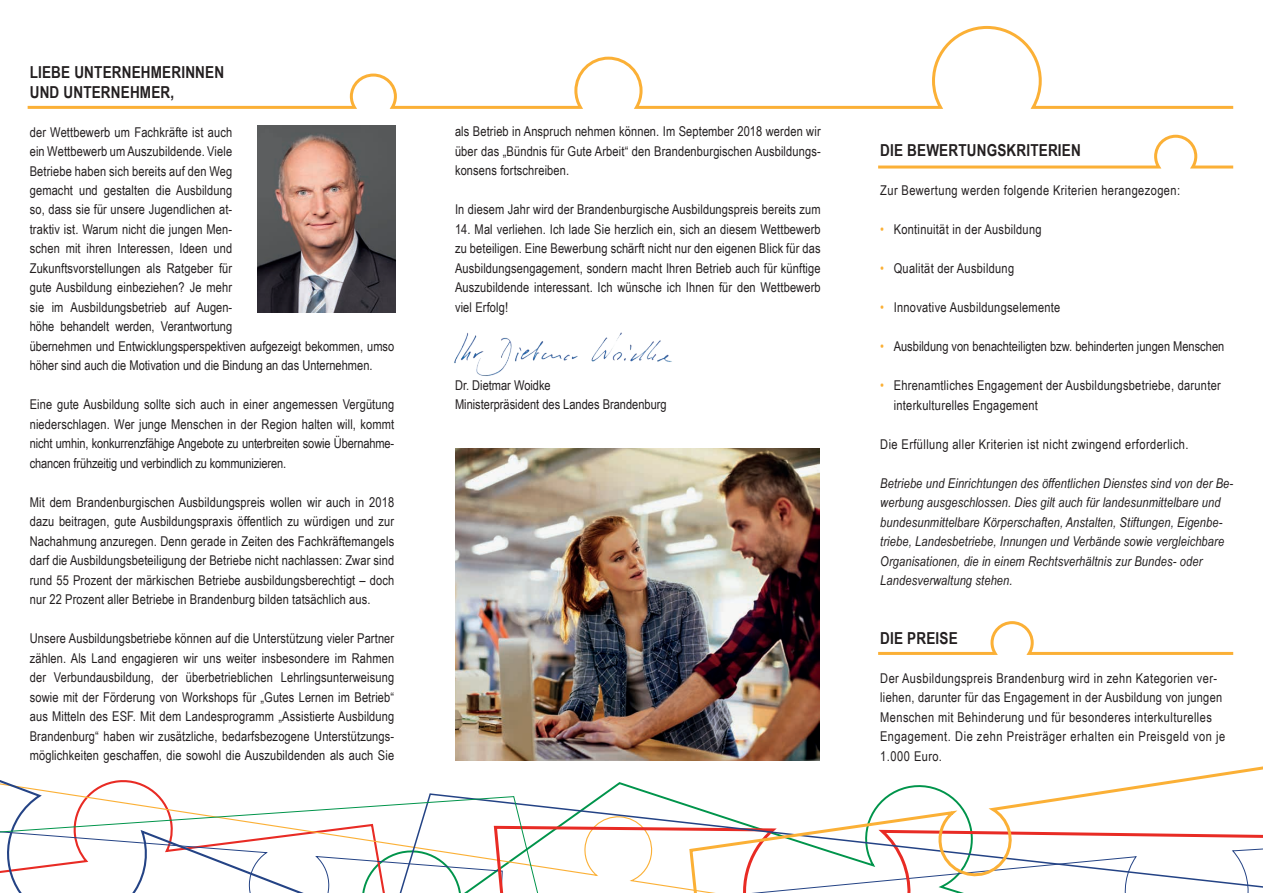
<style>
.page{position:relative;width:1263px;height:893px;background:#fff}
.page>*{position:absolute;margin:0;border:0;box-sizing:border-box;transform-origin:0 0}
.t1{font:700 16.5px/19.5px "Arial Narrow";letter-spacing:.01em;color:#231f20}
.t2{font:13.5px/19.5px "Arial Narrow";letter-spacing:.01em;color:#231f20;text-align:justify}
.t3{font:13.5px/19.5px "Arial Narrow";letter-spacing:.03em;color:#231f20}
.t4{font:italic 13.5px/19.5px "Arial Narrow";letter-spacing:.01em;color:#231f20}
.s1{color:#fbb036}
</style>
<div class="page">
<svg style="left:0;top:760px;width:673px;height:128px"></svg>
<svg style="left:688px;top:745px;width:575px;height:148px"></svg>
<svg style="left:0;top:796px;width:635px;height:97px"></svg>
<svg style="left:878px;top:134px;width:356px;height:35px"></svg>
<svg style="left:878px;top:621px;width:356px;height:34px"></svg>
<svg style="left:27px;top:25px;width:1207px;height:84px"></svg>
<img style="left:455px;top:448px;width:364px;height:312px">
<img style="left:257px;top:126px;width:138px;height:186px">
<img style="left:454px;top:332px;width:218px;height:44px">
<p class="t1" style="left:30px;top:62px;width:196px">LIEBE UNTERNEHMERINNEN<br>UND UNTERNEHMER,</p>
<p class="t2" style="left:30px;top:121px;width:366px;text-align:left">der Wettbewerb um Fachkräfte ist auch<br>ein Wettbewerb um Auszubildende. Viele<br>Betriebe haben sich bereits auf den Weg<br>gemacht und gestalten die Ausbildung<br>so, dass sie für unsere Jugendlichen at-<br>traktiv ist. Warum nicht die jungen Men-<br>schen mit ihren Interessen, Ideen und<br>Zukunftsvorstellungen als Ratgeber für<br>gute Ausbildung einbeziehen? Je mehr<br>sie im Ausbildungsbetrieb auf Augen-<br>höhe behandelt werden, Verantwortung<br>übernehmen und Entwicklungsperspektiven aufgezeigt bekommen, umso höher sind auch die Motivation und die Bindung an das Unternehmen.</p>
<p class="t2" style="left:30px;top:394px;width:366px">Eine gute Ausbildung sollte sich auch in einer angemessen Vergütung niederschlagen. Wer junge Menschen in der Region halten will, kommt nicht umhin, konkurrenzfähige Angebote zu unterbreiten sowie Übernahme&shy;chancen frühzeitig und verbindlich zu kommunizieren.</p>
<p class="t2" style="left:30px;top:492px;width:366px">Mit dem Brandenburgischen Ausbildungspreis wollen wir auch in 2018 dazu beitragen, gute Ausbildungspraxis öffentlich zu würdigen und zur Nachahmung anzuregen. Denn gerade in Zeiten des Fachkräftemangels darf die Ausbildungsbeteiligung der Betriebe nicht nachlassen: Zwar sind rund 55 Prozent der märkischen Betriebe ausbildungsberechtigt – doch nur 22 Prozent aller Betriebe in Brandenburg bilden tatsächlich aus.</p>
<p class="t2" style="left:30px;top:628px;width:366px">Unsere Ausbildungsbetriebe können auf die Unterstützung vieler Partner zählen. Als Land engagieren wir uns weiter insbesondere im Rahmen der Verbundausbildung, der überbetrieblichen Lehrlingsunterweisung sowie mit der Förderung von Workshops für „Gutes Lernen im Betrieb“ aus Mitteln des ESF. Mit dem Landesprogramm „Assistierte Ausbildung Brandenburg“ haben wir zusätzliche, bedarfsbezogene Unterstützungs&shy;möglichkeiten geschaffen, die sowohl die Auszubildenden als auch Sie</p>
<p class="t2" style="left:455px;top:121px;width:367px">als Betrieb in Anspruch nehmen können. Im September 2018 werden wir über das „Bündnis für Gute Arbeit“ den Brandenburgischen Ausbildungs&shy;konsens fortschreiben.</p>
<p class="t2" style="left:455px;top:199px;width:367px">In diesem Jahr wird der Brandenburgische Ausbildungspreis bereits zum</p>
<p class="t2" style="left:455px;top:219px;width:367px">14. Mal verliehen. Ich lade Sie herzlich ein, sich an diesem Wettbewerb zu beteiligen. Eine Bewerbung schärft nicht nur den eigenen Blick für das Ausbildungsengagement, sondern macht Ihren Betrieb auch für künftige Auszubildende interessant. Ich wünsche ich Ihnen für den Wettbewerb viel Erfolg!</p>
<p class="t2" style="left:455px;top:375px;width:213px">Dr. Dietmar Woidke<br>Ministerpräsident des Landes Brandenburg</p>
<p class="t1" style="left:880px;top:140px;width:202px">DIE BEWERTUNGSKRITERIEN</p>
<p class="t3" style="left:880px;top:180px;width:301px">Zur Bewertung werden folgende Kriterien herangezogen:</p>
<p class="t2" style="left:880px;top:219px;width:163px"><span class="s1">•</span> Kontinuität in der Ausbildung</p>
<p class="t2" style="left:880px;top:258px;width:135px"><span class="s1">•</span> Qualität der Ausbildung</p>
<p class="t2" style="left:880px;top:297px;width:182px"><span class="s1">•</span> Innovative Ausbildungselemente</p>
<p class="t2" style="left:880px;top:336px;width:346px"><span class="s1">•</span> Ausbildung von benachteiligten bzw. behinderten jungen Menschen</p>
<p class="t2" style="left:894px;top:375px;width:329px;text-indent:-14px"><span class="s1">•</span> Ehrenamtliches Engagement der Ausbildungsbetriebe, darunter interkulturelles Engagement</p>
<p class="t3" style="left:880px;top:433px;width:310px">Die Erfüllung aller Kriterien ist nicht zwingend erforderlich.</p>
<p class="t4" style="left:880px;top:473px;width:354px">Betriebe und Einrichtungen des öffentlichen Dienstes sind von der Be&shy;werbung ausgeschlossen. Dies gilt auch für landesunmittelbare und bundesunmittelbare Körperschaften, Anstalten, Stiftungen, Eigenbe&shy;triebe, Landesbetriebe, Innungen und Verbände sowie vergleichbare Organisationen, die in einem Rechtsverhältnis zur Bundes- oder Landesverwaltung stehen.</p>
<p class="t1" style="left:880px;top:627px;width:79px">DIE PREISE</p>
<p class="t3" style="left:880px;top:667px;width:346px">Der Ausbildungspreis Brandenburg wird in zehn Kategorien ver&shy;liehen, darunter für das Engagement in der Ausbildung von jungen Menschen mit Behinderung und für besonderes interkulturelles Engagement. Die zehn Preisträger erhalten ein Preisgeld von je 1.000 Euro.</p>
</div>
